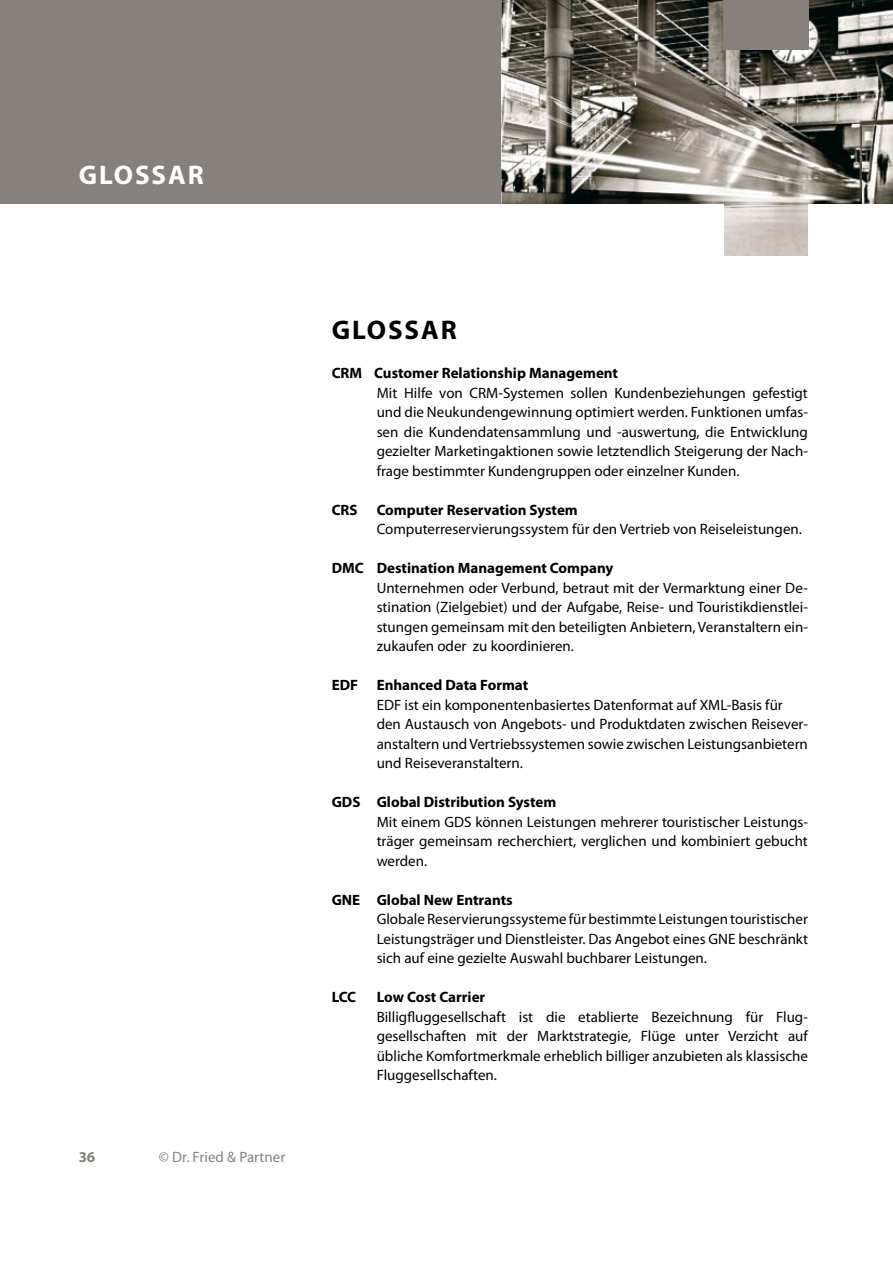
<style>
.page{position:relative;width:893px;height:1263px;background:#fff}
.page>*{position:absolute;margin:0;border:0;box-sizing:border-box;transform-origin:0 0}
.t1{font:700 27px "Myriad Pro";letter-spacing:.07em;color:#000}
.t2{font:700 27px "Myriad Pro";letter-spacing:.07em;color:#fff}
.t3{font:15px/19.5px "Myriad Pro";color:#000;text-align:justify}
.t4{font:700 15px "Myriad Pro";color:#000}
.t5{font:15px "Myriad Pro";color:#86817c}
.t6{font:700 15px "Myriad Pro";color:#86817c}
</style>
<div class="page">
<div style="left:0;top:0;width:893px;height:204px;background:#86817c"></div>
<img style="left:502px;top:0;width:391px;height:255px">
<div style="left:723px;top:0;width:85px;height:50px;background:#86817c"></div>
<div style="left:808px;top:204px;width:85px;height:55px;background:#fff"></div>
<div style="left:497px;top:204px;width:226px;height:55px;background:#fff"></div>
<h1 class="t2" style="left:79px;top:157px;width:126px">Glossar</h1>
<p class="t6" style="left:79px;top:1147px;width:18px">36</p>
<p class="t5" style="left:159px;top:1148px;width:128px">© Dr. Fried &amp; Partner</p>
<h1 class="t1" style="left:332px;top:312px;width:126px">Glossar</h1>
<p class="t4" style="left:332px;top:363px;width:11px">CRM</p>
<p class="t4" style="left:374px;top:363px;width:245px">Customer Relationship Management</p>
<p class="t3" style="left:377px;top:383px;width:433px">Mit Hilfe von CRM-Systemen sollen Kundenbeziehungen gefestigt und die Neukundengewinnung optimiert werden. Funktionen umfas&shy;sen die Kundendatensammlung und -auswertung, die Entwicklung gezielter Marketingaktionen sowie letztendlich Steigerung der Nach&shy;frage bestimmter Kundengruppen oder einzelner Kunden.</p>
<p class="t4" style="left:332px;top:500px;width:12px">CRSC</p>
<p class="t4" style="left:385px;top:500px;width:194px">omputer Reservation System</p>
<p class="t3" style="left:377px;top:519px;width:427px">Computerreservierungssystem für den Vertrieb von Reiseleistungen.</p>
<p class="t4" style="left:332px;top:558px;width:12px">DMCD</p>
<p class="t4" style="left:387px;top:558px;width:228px">estination Management Company</p>
<p class="t3" style="left:377px;top:578px;width:433px">Unternehmen oder Verbund, betraut mit der Vermarktung einer De&shy;stination (Zielgebiet) und der Aufgabe, Reise- und Touristikdienstlei&shy;stungen gemeinsam mit den beteiligten Anbietern, Veranstaltern ein&shy;zukaufen oder zu koordinieren.</p>
<p class="t4" style="left:332px;top:675px;width:198px">EDF Enhanced Data Format</p>
<p class="t3" style="left:377px;top:695px;width:433px;text-align:left">EDF ist ein komponentenbasiertes Datenformat auf XML-Basis für den Austausch von Angebots- und Produktdaten zwischen Reisever&shy;anstaltern und Vertriebssystemen sowie zwischen Leistungsanbietern und Reiseveranstaltern.</p>
<p class="t4" style="left:332px;top:792px;width:12px">GDSG</p>
<p class="t4" style="left:387px;top:792px;width:171px">lobal Distribution System</p>
<p class="t3" style="left:377px;top:812px;width:433px">Mit einem GDS können Leistungen mehrerer touristischer Leistungs&shy;träger gemeinsam recherchiert, verglichen und kombiniert gebucht werden.</p>
<p class="t4" style="left:332px;top:890px;width:11px">GNE</p>
<p class="t4" style="left:363px;top:890px;width:151px">Global New Entrants</p>
<p class="t3" style="left:377px;top:909px;width:433px">Globale Reservierungssysteme für bestimmte Leistungen touristischer Leistungsträger und Dienstleister. Das Angebot eines GNE beschränkt sich auf eine gezielte Auswahl buchbarer Leistungen.</p>
<p class="t4" style="left:332px;top:987px;width:9px">LCC</p>
<p class="t4" style="left:359px;top:987px;width:128px">Low Cost Carrier</p>
<p class="t3" style="left:377px;top:1007px;width:433px">Billigfluggesellschaft ist die etablierte Bezeichnung für Flug&shy;gesellschaften mit der Marktstrategie, Flüge unter Verzicht auf übliche Komfortmerkmale erheblich billiger anzubieten als klassische Fluggesellschaften.</p>
</div>
